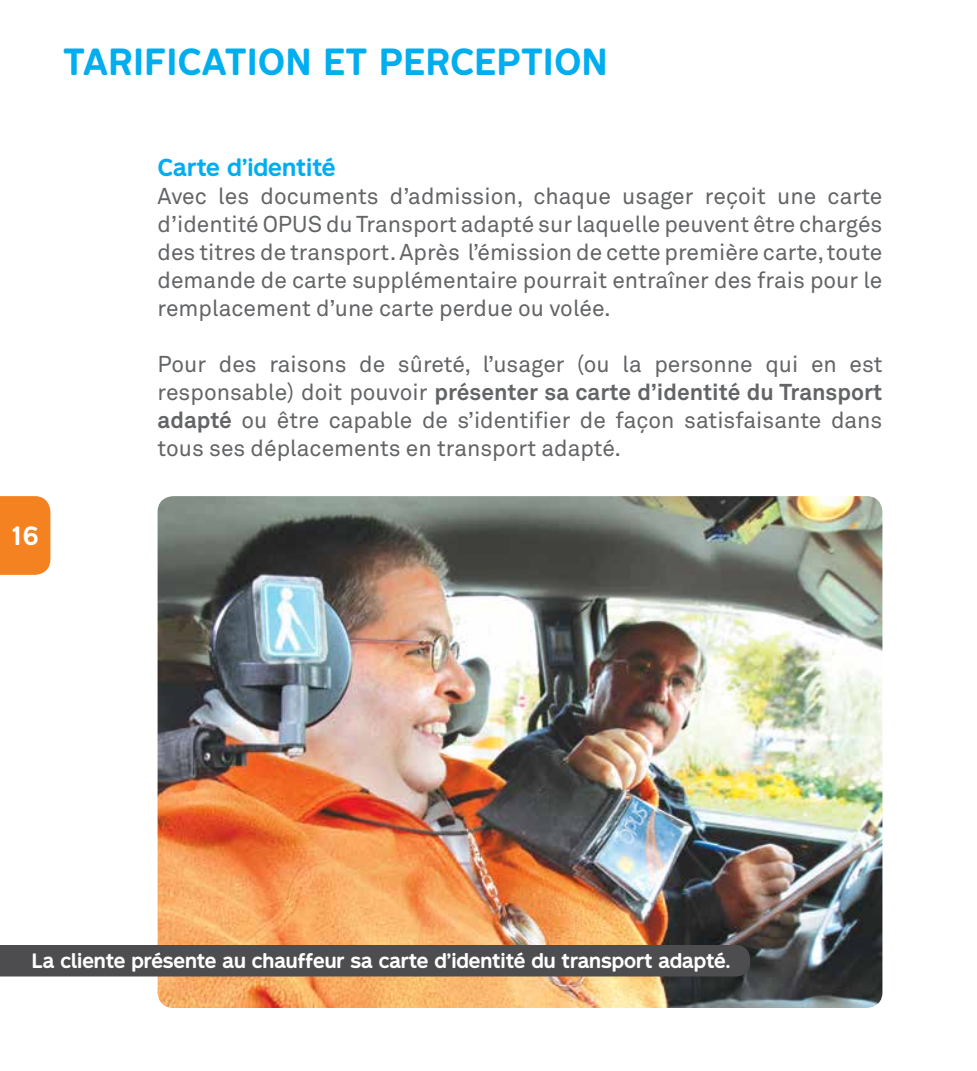
<style>
.page{position:relative;width:977px;height:1071px;background:#fff}
.page>*{position:absolute;margin:0;border:0;box-sizing:border-box;transform-origin:0 0}
.t1{font:700 35px "STM Montreal";color:#00aeef}
.t2{font:700 24.5px "STM Montreal";color:#fff}
.t3{font:22.75px/28px "Akkurat";color:#636466;text-align:justify}
.t4{font:700 22.75px "STM Montreal";color:#00aeef}
.t5{font:700 19.25px "STM Montreal";letter-spacing:-.005em;color:#fff}
.s1{font-weight:700}
</style>
<div class="page">
<div style="left:0;top:496px;width:50px;height:79px;background:#f58220"></div>
<img style="left:158px;top:496px;width:724px;height:512px">
<div style="left:0;top:945px;width:750px;height:31px;background:#4d4d4f"></div>
<h1 class="t1" style="left:63px;top:39px;width:546px">Tarification et perception</h1>
<p class="t2" style="left:12px;top:520px;width:29px">16</p>
<p class="t4" style="left:158px;top:153px;width:179px">Carte d’identité</p>
<p class="t3" style="left:158px;top:181px;width:726px">Avec les documents d’admission, chaque usager reçoit une carte d’identité OPUS du Transport adapté sur laquelle peuvent être chargés des titres de transport. Après l’émission de cette première carte, toute demande de carte supplémentaire pourrait entraîner des frais pour le remplacement d’une carte perdue ou volée.</p>
<p class="t3" style="left:158px;top:349px;width:726px">Pour des raisons de sûreté, l’usager (ou la personne qui en est responsable) doit pouvoir <span class="s1">présenter sa carte d’identité du Transport adapté</span> ou être capable de s’identifier de façon satisfaisante dans tous ses déplacements en transport adapté.</p>
<p class="t5" style="left:32px;top:949px;width:700px">La cliente présente au chauffeur sa carte d’identité du transport adapté.</p>
</div>
